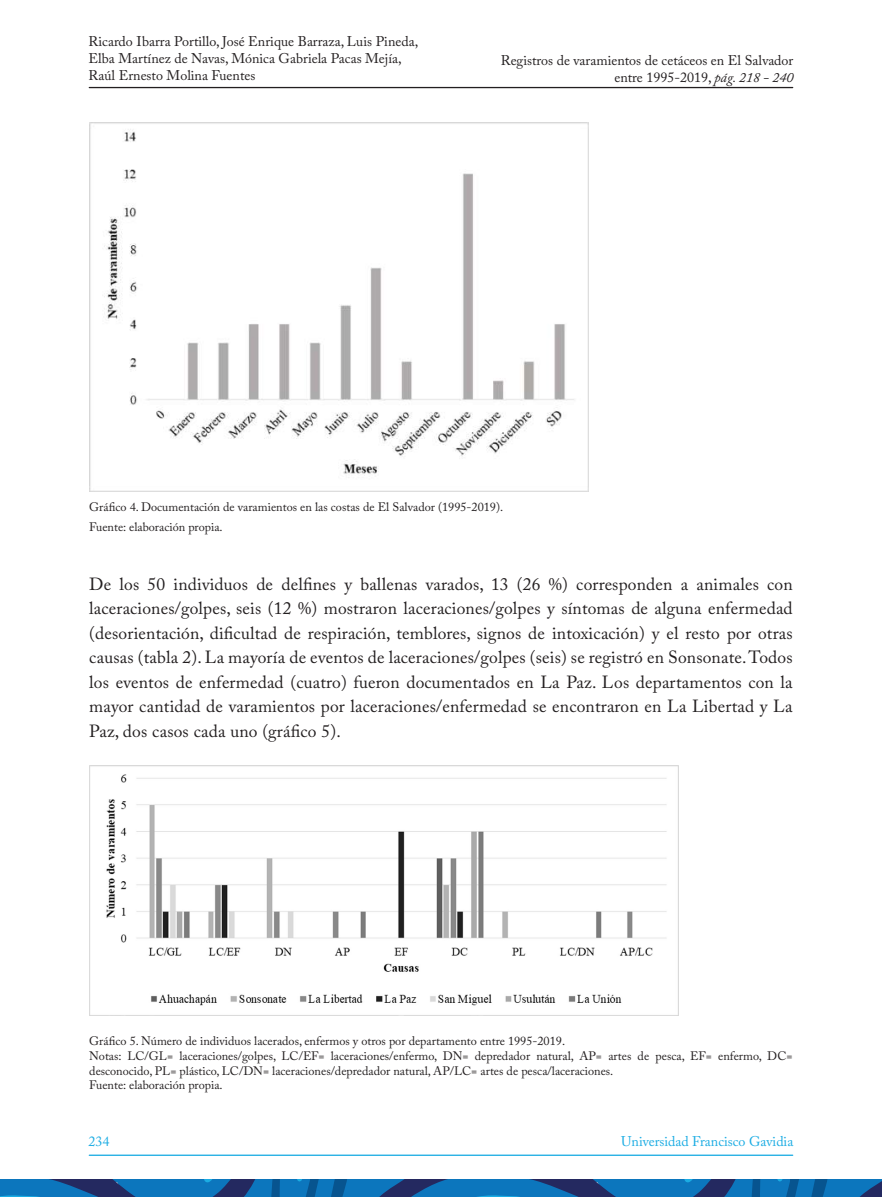
<style>
.page{position:relative;width:882px;height:1197px;background:#fff}
.page>*{position:absolute;margin:0;border:0;box-sizing:border-box;transform-origin:0 0}
.t1{font:17.5px/24.5px "Adobe Caslon Pro";letter-spacing:.01em;color:#231f20;text-align:justify}
.t2{font:14px/16.8px "Adobe Caslon Pro";color:#231f20}
.t3{font:14px "Adobe Caslon Pro";color:#1bace3}
.t4{font:12.25px/14.7px "Adobe Caslon Pro";color:#231f20}
.s1{font-style:italic}
</style>
<div class="page">
<svg style="left:0;top:1180px;width:882px;height:17px"></svg>
<hr style="left:89px;top:1155px;width:704px;height:1px;background:#1bace3">
<hr style="left:89px;top:87px;width:704px;height:1px;background:#231f20">
<img style="left:89px;top:123px;width:500px;height:369px">
<img style="left:89px;top:765px;width:589px;height:251px">
<p class="t2" style="left:89px;top:33px;width:331px">Ricardo Ibarra Portillo, José Enrique Barraza, Luis Pineda,<br>Elba Martínez de Navas, Mónica Gabriela Pacas Mejía,<br>Raúl Ernesto Molina Fuentes</p>
<p class="t2" style="left:501px;top:52px;width:294px;text-align:right">Registros de varamientos de cetáceos en El Salvador entre 1995-2019, <span class="s1">pág. 218 - 240</span></p>
<p class="t4" style="left:89px;top:497px;width:415px;line-height:19.6px">Gráfico 4. Documentación de varamientos en las costas de El Salvador (1995-2019).<br>Fuente: elaboración propia.</p>
<p class="t1" style="left:89px;top:571px;width:705px">De los 50 individuos de delfines y ballenas varados, 13 (26 %) corresponden a animales con laceraciones/golpes, seis (12 %) mostraron laceraciones/golpes y síntomas de alguna enfermedad (desorientación, dificultad de respiración, temblores, signos de intoxicación) y el resto por otras causas (tabla 2). La mayoría de eventos de laceraciones/golpes (seis) se registró en Sonsonate. Todos los eventos de enfermedad (cuatro) fueron documentados en La Paz. Los departamentos con la mayor cantidad de varamientos por laceraciones/enfermedad se encontraron en La Libertad y La Paz, dos casos cada uno (gráfico 5).</p>
<p class="t4" style="left:89px;top:1034px;width:705px">Gráfico 5. Número de individuos lacerados, enfermos y otros por departamento entre 1995-2019.<br>Notas: LC/GL= laceraciones/golpes, LC/EF= laceraciones/enfermo, DN= depredador natural, AP= artes de pesca, EF= enfermo, DC= desconocido, PL= plástico, LC/DN= laceraciones/depredador natural, AP/LC= artes de pesca/laceraciones.<br>Fuente: elaboración propia.</p>
<p class="t3" style="left:89px;top:1133px;width:22px">234</p>
<p class="t3" style="left:621px;top:1133px;width:174px">Universidad Francisco Gavidia</p>
</div>
